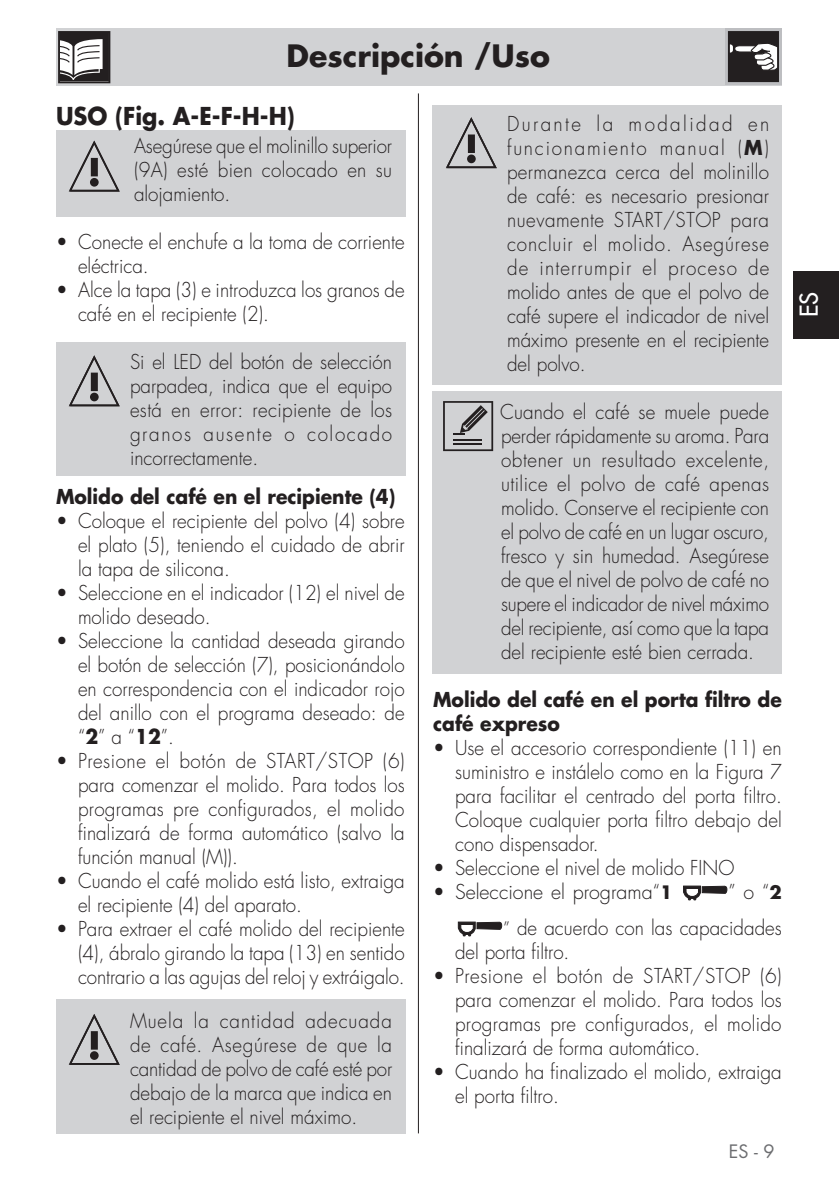
<style>
.page{position:relative;width:839px;height:1191px;background:#fff}
.page>*{position:absolute;margin:0;border:0;box-sizing:border-box;transform-origin:0 0}
.Testo{font:700 30px "Futura Std";color:#231f20}
.testo_tab{font:700 24px "Futura Std";color:#231f20;scale:.94 1}
.t1{font:500 24px "Futura Std";color:#fff}
.testo_tab-2{font:300 20px/24px "Futura Std";color:#231f20;text-align:justify;scale:.94 1}
.testo_tab-3{font:700 20px/24px "Futura Std";color:#231f20;scale:.94 1}
.t2{font:18px "Futura Std";color:#6c6d70}
.s1{font-weight:700}
.s2{font-weight:700;font-size:18px}
.s3{font-size:18px}
</style>
<div class="page">
<hr style="left:418px;top:93px;width:1px;height:1040px;background:#231f20">
<div style="left:56px;top:28px;width:726px;height:58px;background:#d1d2d4"></div>
<div style="left:794px;top:271px;width:45px;height:68px;background:#231f20"></div>
<div style="left:56px;top:130px;width:349px;height:87px;background:#d1d2d4"></div>
<div style="left:56px;top:342px;width:349px;height:134px;background:#d1d2d4"></div>
<div style="left:433px;top:391px;width:349px;height:283px;background:#d1d2d4"></div>
<div style="left:432px;top:105px;width:350px;height:280px;background:#d1d2d4"></div>
<div style="left:56px;top:999px;width:349px;height:135px;background:#d1d2d4"></div>
<svg style="left:69px;top:141px;width:51px;height:51px"></svg>
<svg style="left:69px;top:355px;width:51px;height:51px"></svg>
<svg style="left:69px;top:1014px;width:51px;height:51px"></svg>
<svg style="left:446px;top:117px;width:51px;height:51px"></svg>
<svg style="left:443px;top:401px;width:50px;height:50px"></svg>
<svg style="left:683px;top:885px;width:44px;height:15px"></svg>
<svg style="left:458px;top:921px;width:44px;height:15px"></svg>
<svg style="left:58px;top:31px;width:52px;height:52px;background:#828080"></svg>
<div style="left:725px;top:28px;width:57px;height:57px;background:#bdbec1"></div>
<svg style="left:728px;top:31px;width:51px;height:51px;background:#4d4a4b"></svg>
<p class="Testo" style="left:287px;top:36px;width:265px">Descripción /Uso</p>
<p class="testo_tab" style="left:56px;top:100px;width:255px">USO (Fig. A-E-F-H-H)</p>
<p class="testo_tab-2" style="left:134px;top:134px;width:276px">Asegúrese que el molinillo superior (9A) esté bien colocado en su alojamiento.</p>
<p class="testo_tab-2" style="left:78px;top:230px;width:349px;text-indent:-22px">• Conecte el enchufe a la toma de corriente eléctrica.</p>
<p class="testo_tab-2" style="left:78px;top:278px;width:349px;text-indent:-22px">• Alce la tapa (3) e introduzca los granos de café en el recipiente (2).</p>
<p class="testo_tab-2" style="left:130px;top:350px;width:280px">Si el LED del botón de selección parpadea, indica que el equipo está en error: recipiente de los granos ausente o colocado incorrectamente.</p>
<p class="testo_tab-3" style="left:56px;top:484px;width:363px">Molido del café en el recipiente (4)</p>
<p class="testo_tab-2" style="left:78px;top:509px;width:349px;text-indent:-22px">• Coloque el recipiente del polvo (4) sobre el plato (5), teniendo el cuidado de abrir la tapa de silicona.</p>
<p class="testo_tab-2" style="left:78px;top:581px;width:349px;text-indent:-22px">• Seleccione en el indicador (12) el nivel de molido deseado.</p>
<p class="testo_tab-2" style="left:78px;top:629px;width:349px;text-indent:-22px">• Seleccione la cantidad deseada girando el botón de selección (7), posicionándolo en correspondencia con el indicador rojo del anillo con el programa deseado: de “<span class="s1">2</span>” a “<span class="s1">12</span>”.</p>
<p class="testo_tab-2" style="left:78px;top:749px;width:349px;text-indent:-22px">• Presione el botón de START/STOP (6) para comenzar el molido. Para todos los programas pre configurados, el molido finalizará de forma automático (salvo la función manual (M)).</p>
<p class="testo_tab-2" style="left:78px;top:869px;width:349px;text-indent:-22px">• Cuando el café molido está listo, extraiga el recipiente (4) del aparato.</p>
<p class="testo_tab-2" style="left:78px;top:917px;width:349px;text-indent:-22px">• Para extraer el café molido del recipiente (4), ábralo girando la tapa (13) en sentido contrario a las agujas del reloj y extráigalo.</p>
<p class="testo_tab-2" style="left:130px;top:1009px;width:280px">Muela la cantidad adecuada de café. Asegúrese de que la cantidad de polvo de café esté por debajo de la marca que indica en el recipiente el nivel máximo.</p>
<p class="testo_tab-2" style="left:507px;top:112px;width:280px">Durante la modalidad en funcionamiento manual (<span class="s1">M</span>) permanezca cerca del molinillo de café: es necesario presionar nuevamente START/STOP para concluir el molido. Asegúrese de interrumpir el proceso de molido antes de que el polvo de café supere el indicador de nivel máximo presente en el recipiente del polvo.</p>
<p class="testo_tab-2" style="left:500px;top:400px;width:288px">Cuando el café se muele puede perder rápidamente su aroma. Para obtener un resultado excelente, utilice el polvo de café apenas molido. Conserve el recipiente con el polvo de café en un lugar oscuro, fresco y sin humedad. Asegúrese de que el nivel de polvo de café no supere el indicador de nivel máximo del recipiente, así como que la tapa del recipiente esté bien cerrada.</p>
<p class="testo_tab-3" style="left:433px;top:687px;width:372px">Molido del café en el porta filtro de café expreso</p>
<p class="testo_tab-2" style="left:455px;top:736px;width:349px;text-indent:-22px">• Use el accesorio correspondiente (11) en suministro e instálelo como en la Figura 7 para facilitar el centrado del porta filtro.<br>Coloque cualquier porta filtro debajo del cono dispensador.</p>
<p class="testo_tab-2" style="left:433px;top:856px;width:322px">• Seleccione el nivel de molido FINO</p>
<p class="testo_tab-2" style="left:433px;top:880px;width:256px">• Seleccione el programa“<span class="s2">1</span></p>
<p class="testo_tab-2" style="left:503px;top:874px;width:298px;line-height:36px;text-align:right">” o “<span class="s2">2<br></span><span class="s3">”</span> de acuerdo con las capacidades</p>
<p class="testo_tab-2" style="left:455px;top:940px;width:123px">del porta filtro.</p>
<p class="testo_tab-2" style="left:455px;top:964px;width:349px;text-indent:-22px">• Presione el botón de START/STOP (6) para comenzar el molido. Para todos los programas pre configurados, el molido finalizará de forma automático.</p>
<p class="testo_tab-2" style="left:455px;top:1060px;width:349px;text-indent:-22px">• Cuando ha finalizado el molido, extraiga el porta filtro.</p>
<p class="t2" style="left:729px;top:1140px;width:47px">ES - 9</p>
<p class="t1" style="left:794px;top:317px;width:27px;rotate:-90deg">ES</p>
</div>
